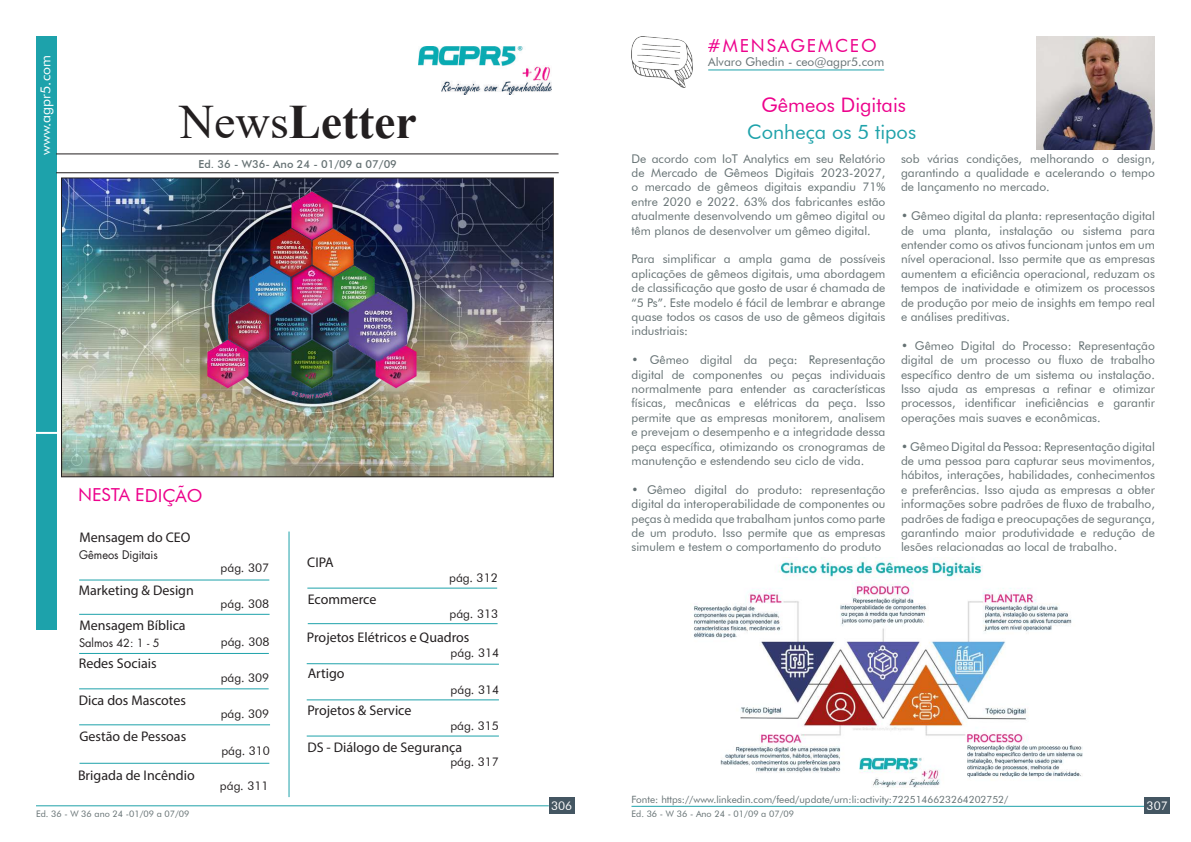
<style>
.page{position:relative;width:1191px;height:842px;background:#fff}
.page>*{position:absolute;margin:0;border:0;box-sizing:border-box;transform-origin:0 0}
.t1{font:700 48px "Times New Roman";color:#231f20}
.t2{font:20px "Futura BT";color:#1ea2aa}
.t3{font:20px "Futura BT";color:#ed028c}
.t4{font:18px "Futura BT";letter-spacing:.1em;color:#ed028c}
.t5{font:14px "Myriad Pro";color:#231f20}
.t6{font:14px "Futura BT";color:#fff}
.t7{font:12px/14.4px "Futura BT";color:#657173;text-align:justify}
.t8{font:12px "Futura BT";color:#231f20}
.t9{font:12px "Futura BT";color:#fff}
.t10{font:11.6px "Futura";color:#231f20;scale:.95 1}
.t11{font:500 11px "Futura BT";color:#657173}
.t12{font:10px "Futura BT";color:#657173}
.t13{font:9px "Futura BT";color:#657173}
.s1{font-weight:400}
.s2{font-size:11px}
</style>
<div class="page">
<hr style="left:631px;top:806px;width:524px;height:1px;background:#1ea2aa">
<div style="left:1144px;top:798px;width:26px;height:16px;background:#445662"></div>
<div style="left:549px;top:798px;width:25px;height:16px;background:#445662"></div>
<div style="left:36px;top:36px;width:20px;height:594px;background:#1da2ab"></div>
<img style="left:418px;top:46px;width:133px;height:49px">
<hr style="left:79px;top:579px;width:190px;height:1px;background:#1ea2aa">
<hr style="left:79px;top:653px;width:190px;height:1px;background:#1ea2aa">
<hr style="left:79px;top:614px;width:190px;height:1px;background:#1ea2aa">
<hr style="left:79px;top:724px;width:191px;height:1px;background:#1ea2aa">
<hr style="left:308px;top:623px;width:189px;height:1px;background:#1ea2aa">
<hr style="left:307px;top:588px;width:190px;height:1px;background:#1ea2aa">
<hr style="left:79px;top:763px;width:190px;height:1px;background:#1ea2aa">
<hr style="left:79px;top:688px;width:190px;height:1px;background:#1ea2aa">
<hr style="left:307px;top:735px;width:192px;height:1px;background:#1ea2aa">
<hr style="left:307px;top:699px;width:192px;height:1px;background:#1ea2aa">
<svg style="left:306px;top:663px;width:193px;height:2px"></svg>
<hr style="left:56px;top:153px;width:502px;height:1px;background:#231f20">
<hr style="left:56px;top:172px;width:503px;height:1px;background:#231f20">
<hr style="left:288px;top:531px;width:1px;height:266px;background:#1ea2aa">
<hr style="left:33px;top:432px;width:38px;height:2px;background:#fff">
<img style="left:63px;top:179px;width:489px;height:296px">
<div style="left:61px;top:177px;width:493px;height:300px;border:1px solid #231f20"></div>
<img style="left:204px;top:183px;width:219px;height:220px">
<hr style="left:36px;top:805px;width:513px;height:1px;background:#1fa1a9">
<img style="left:1036px;top:36px;width:119px;height:114px">
<hr style="left:708px;top:69px;width:176px;height:1px;background:#1ea2aa">
<img style="left:631px;top:37px;width:61px;height:51px">
<img style="left:693px;top:557px;width:390px;height:230px">
<p class="t6" style="left:37px;top:155px;width:101px;rotate:-90deg">www.agpr5.com</p>
<h1 class="t1" style="left:179px;top:87px;width:239px"><span class="s1">News</span>Letter</h1>
<p class="t11" style="left:198px;top:158px;width:200px">Ed. 36 - W36- Ano 24 - 01/09 a 07/09</p>
<h3 class="t4" style="left:79px;top:483px;width:125px;rotate:1deg">NESTA EDIÇÃO</h3>
<p class="t5" style="left:79px;top:529px;width:113px">Mensagem do CEO</p>
<p class="t10" style="left:79px;top:547px;width:84px">Gêmeos Digitais</p>
<p class="t5" style="left:79px;top:581px;width:116px">Marketing &amp; Design</p>
<p class="t10" style="left:79px;top:634px;width:86px">Salmos <span class="s2">42: 1 - 5</span></p>
<p class="t5" style="left:79px;top:617px;width:108px">Mensagem Bíblica</p>
<p class="t5" style="left:79px;top:655px;width:79px">Redes Sociais</p>
<p class="t5" style="left:79px;top:691px;width:109px">Dica dos Mascotes</p>
<p class="t5" style="left:79px;top:728px;width:108px">Gestão de Pessoas</p>
<p class="t5" style="left:78px;top:767px;width:118px">Brigada de Incêndio</p>
<p class="t13" style="left:36px;top:808px;width:155px">Ed. 36 - W 36 ano 24 -01/09 a 07/09</p>
<p class="t8" style="left:221px;top:561px;width:50px">pág. 307</p>
<p class="t8" style="left:221px;top:596px;width:50px">pág. 308</p>
<p class="t8" style="left:221px;top:635px;width:50px">pág. 308</p>
<p class="t8" style="left:221px;top:670px;width:50px">pág. 309</p>
<p class="t8" style="left:221px;top:707px;width:50px">pág. 309</p>
<p class="t8" style="left:221px;top:743px;width:50px">pág. 310</p>
<p class="t8" style="left:220px;top:778px;width:50px">pág. 311</p>
<p class="t5" style="left:307px;top:553px;width:28px">CIPA</p>
<p class="t5" style="left:308px;top:590px;width:70px">Ecommerce</p>
<p class="t8" style="left:449px;top:570px;width:50px">pág. 312</p>
<p class="t8" style="left:449px;top:606px;width:50px">pág. 313</p>
<p class="t5" style="left:307px;top:628px;width:164px">Projetos Elétricos e Quadros</p>
<p class="t5" style="left:308px;top:664px;width:38px">Artigo</p>
<p class="t5" style="left:307px;top:701px;width:106px">Projetos &amp; Service</p>
<p class="t8" style="left:450px;top:645px;width:50px">pág. 314</p>
<p class="t8" style="left:450px;top:682px;width:50px">pág. 314</p>
<p class="t8" style="left:450px;top:718px;width:50px">pág. 315</p>
<p class="t5" style="left:307px;top:738px;width:156px">DS - Diálogo de Segurança</p>
<p class="t8" style="left:450px;top:754px;width:50px">pág. 317</p>
<p class="t9" style="left:551px;top:798px;width:23px">306</p>
<h3 class="t4" style="left:707px;top:34px;width:171px">#MENSAGEMCEO</h3>
<p class="t7" style="left:708px;top:54px;width:177px">Alvaro Ghedin - ceo@agpr5.com</p>
<h2 class="t3" style="left:761px;top:92px;width:146px">Gêmeos Digitais</h2>
<h2 class="t2" style="left:747px;top:120px;width:170px">Conheça os 5 tipos</h2>
<p class="t7" style="left:631px;top:151px;width:255px">De acordo com IoT Analytics em seu Relatório de Mercado de Gêmeos Digitais 2023-2027, o mercado de gêmeos digitais expandiu 71% entre 2020 e 2022. 63% dos fabricantes estão atualmente desenvolvendo um gêmeo digital ou têm planos de desenvolver um gêmeo digital.</p>
<p class="t7" style="left:631px;top:252px;width:255px">Para simplificar a ampla gama de possíveis aplicações de gêmeos digitais, uma abordagem de classificação que gosto de usar é chamada de “5 Ps”. Este modelo é fácil de lembrar e abrange quase todos os casos de uso de gêmeos digitais industriais:</p>
<p class="t7" style="left:631px;top:353px;width:255px">• Gêmeo digital da peça: Representação digital de componentes ou peças individuais normalmente para entender as características físicas, mecânicas e elétricas da peça. Isso permite que as empresas monitorem, analisem e prevejam o desempenho e a integridade dessa peça específica, otimizando os cronogramas de manutenção e estendendo seu ciclo de vida.</p>
<p class="t7" style="left:631px;top:482px;width:255px">• Gêmeo digital do produto: representação digital da interoperabilidade de componentes ou peças à medida que trabalham juntos como parte de um produto. Isso permite que as empresas simulem e testem o comportamento do produto</p>
<p class="t7" style="left:901px;top:151px;width:255px">sob várias condições, melhorando o design, garantindo a qualidade e acelerando o tempo de lançamento no mercado.</p>
<p class="t7" style="left:901px;top:209px;width:255px">• Gêmeo digital da planta: representação digital de uma planta, instalação ou sistema para entender como os ativos funcionam juntos em um nível operacional. Isso permite que as empresas aumentem a eficiência operacional, reduzam os tempos de inatividade e otimizem os processos de produção por meio de insights em tempo real e análises preditivas.</p>
<p class="t7" style="left:901px;top:338px;width:255px">• Gêmeo Digital do Processo: Representação digital de um processo ou fluxo de trabalho específico dentro de um sistema ou instalação.<br>Isso ajuda as empresas a refinar e otimizar processos, identificar ineficiências e garantir operações mais suaves e econômicas.</p>
<p class="t7" style="left:901px;top:439px;width:255px">• Gêmeo Digital da Pessoa: Representação digital de uma pessoa para capturar seus movimentos, hábitos, interações, habilidades, conhecimentos e preferências. Isso ajuda as empresas a obter informações sobre padrões de fluxo de trabalho, padrões de fadiga e preocupações de segurança, garantindo maior produtividade e redução de lesões relacionadas ao local de trabalho.</p>
<p class="t12" style="left:631px;top:794px;width:378px">Fonte: https://www.linkedin.com/feed/update/urn:li:activity:7225146623264202752/</p>
<p class="t13" style="left:631px;top:808px;width:164px">Ed. 36 - W 36 - Ano 24 - 01/09 a 07/09</p>
<p class="t9" style="left:1146px;top:798px;width:23px">307</p>
</div>
